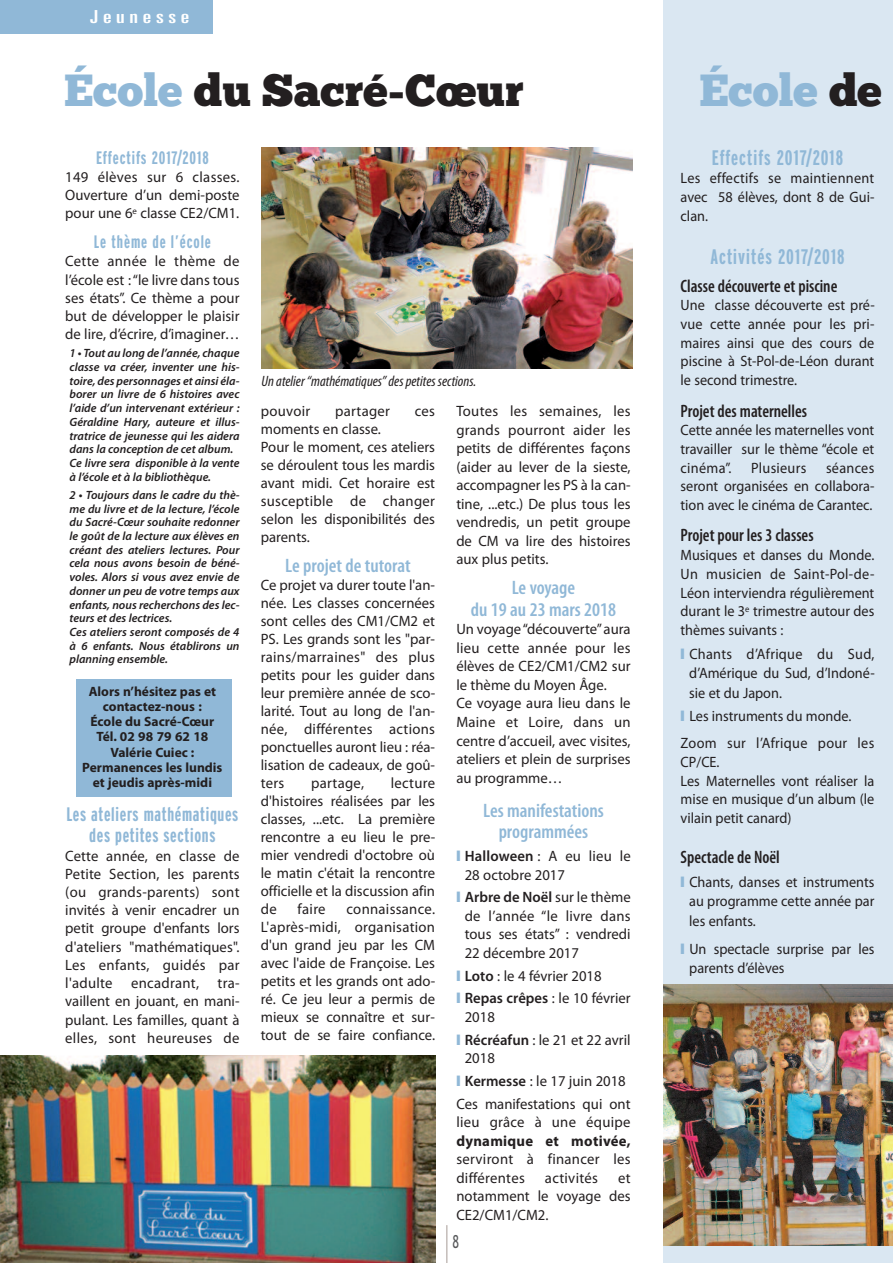
<style>
.page{position:relative;width:893px;height:1263px;background:#fff}
.page>*{position:absolute;margin:0;border:0;box-sizing:border-box;transform-origin:0 0}
.t1{font:45px "Chunk Five Ex";color:#231f20}
.t2{font:45px "Chunk Five Ex";color:#90b8d7}
.t3{font:700 extra-condensed 21px "Interstate";letter-spacing:.05em;color:#90b8d7}
.t4{font:600 condensed 19.5px/21.5px "Myriad Pro";color:#90b8d7;text-align:center}
.t5{font:700 extra-condensed 19.5px/21.1px "Interstate";letter-spacing:.035em;color:#90b8d7;text-align:center}
.t6{font:600 condensed 18px "Myriad Pro";color:#231f20;scale:.95 1}
.t7{font:700 extra-condensed 18px "Interstate";letter-spacing:.05em;color:#90b8d7}
.t8{font:extra-condensed 18px "Zurich BT";letter-spacing:.15em;color:#fff;scale:1.5 1}
.t9{font:18px "Trebuchet MS";color:#57585a;scale:.7 1}
.t10{font:15px/18px "Myriad Pro";color:#231f20;text-align:justify}
.t11{font:15px/18.8px "Myriad Pro";color:#231f20;text-align:justify;scale:.95 1}
.t12{font:15px/18.5px "Myriad Pro";letter-spacing:.02em;color:#231f20}
.t13{font:italic condensed 15px "Myriad Pro";color:#231f20}
.t14{font:700 15px "Myriad Pro";letter-spacing:.02em;color:#231f20}
.t15{font:15px "Myriad Pro";letter-spacing:.02em;color:#231f20;scale:.95 1}
.t16{font:700 13.5px/15.1px "Myriad Pro";color:#231f20;text-align:center}
.t17{font:italic 600 12px/13.6px "Myriad Pro";color:#231f20}
.s1{color:#90b8d7}
.s2{color:#231f20}
.s3{font-weight:600}
</style>
<div class="page">
<div style="left:76px;top:679px;width:156px;height:118px;background:#90b8d7"></div>
<div style="left:663px;top:0;width:230px;height:1263px;background:#dae7f2"></div>
<div style="left:0;top:0;width:213px;height:34px;background:#90b8d7"></div>
<hr style="left:446px;top:1225px;width:1px;height:38px;background:#a79b96">
<img style="left:262px;top:148px;width:370px;height:221px">
<img style="left:663px;top:984px;width:230px;height:262px">
<img style="left:0;top:1055px;width:435px;height:208px">
<p class="t8" style="left:90px;top:10px;width:68px">Jeunesse</p>
<h1 class="t1" style="left:64px;top:56px;width:461px"><span class="s1">École</span> du Sacré-Cœur</h1>
<h1 class="t2" style="left:699px;top:56px;width:184px">École <span class="s2">de</span></h1>
<p class="t7" style="left:96px;top:147px;width:114px">Effectifs 2017/2018</p>
<p class="t10" style="left:65px;top:169px;width:176px">149 élèves sur 6 classes.<br>Ouverture d’un demi-poste pour une 6<sup>e</sup> classe CE2/CM1.</p>
<p class="t7" style="left:94px;top:231px;width:119px">Le thème de l’école</p>
<p class="t10" style="left:65px;top:253px;width:176px">Cette année le thème de l’école est :“le livre dans tous ses états”. Ce thème a pour but de développer le plaisir de lire, d’écrire, d’imaginer…</p>
<p class="t17" style="left:70px;top:347px;width:171px">1 • Tout au long de l’année, chaque classe va créer, inventer une his&shy;toire, des personnages et ainsi éla&shy;borer un livre de 6 histoires avec l’aide d’un intervenant extérieur :<br>Géraldine Hary, auteure et illus&shy;tratrice de jeunesse qui les aidera dans la conception de cet album.<br>Ce livre sera disponible à la vente à l’école et à la bibliothèque.</p>
<p class="t17" style="left:70px;top:489px;width:172px">2 • Toujours dans le cadre du thè&shy;me du livre et de la lecture, l’école du Sacré-Cœur souhaite redonner le goût de la lecture aux élèves en créant des ateliers lectures. Pour cela nous avons besoin de béné&shy;voles. Alors si vous avez envie de donner un peu de votre temps aux enfants, nous recherchons des lec&shy;teurs et des lectrices.<br>Ces ateliers seront composés de 4 à 6 enfants. Nous établirons un planning ensemble.</p>
<p class="t16" style="left:82px;top:685px;width:142px">Alors n’hésitez pas et contactez-nous :<br>École du Sacré-Cœur<br>Tél. 02 98 79 62 18<br>Valérie Cuiec :<br>Permanences les lundis et jeudis après-midi</p>
<h3 class="t5" style="left:66px;top:804px;width:174px">Les ateliers mathématiques des petites sections</h3>
<p class="t10" style="left:65px;top:847px;width:176px">Cette année, en classe de Petite Section, les parents (ou grands-parents) sont invités à venir encadrer un petit groupe d'enfants lors d'ateliers "mathématiques".<br>Les enfants, guidés par l'adulte encadrant, tra&shy;vaillent en jouant, en mani&shy;pulant. Les familles, quant à elles, sont heureuses de</p>
<p class="t13" style="left:262px;top:376px;width:216px">Unatelier “mathématiques”despetites sections.</p>
<p class="t12" style="left:261px;top:403px;width:51px">pouvoir</p>
<p class="t12" style="left:335px;top:403px;width:57px">partager</p>
<p class="t10" style="left:415px;top:403px;width:22px">ces</p>
<p class="t10" style="left:261px;top:421px;width:176px;text-align:left">moments en classe.<br>Pour le moment, ces ateliers se déroulent tous les mardis avant midi. Cet horaire est susceptible de changer selon les disponibilités des parents.</p>
<h3 class="t4" style="left:285px;top:556px;width:127px">Le projet de tutorat</h3>
<p class="t10" style="left:261px;top:577px;width:176px">Ce projet va durer toute l'an&shy;née. Les classes concernées sont celles des CM1/CM2 et PS. Les grands sont les "par&shy;rains/marraines" des plus petits pour les guider dans leur première année de sco&shy;larité. Tout au long de l'an&shy;née, différentes actions ponctuelles auront lieu : réa&shy;lisation de cadeaux, de goû&shy;ters</p>
<p class="t10" style="left:261px;top:775px;width:176px;text-indent:130px">lecture d'histoires réalisées par les classes, ...etc. La première rencontre a eu lieu le pre&shy;mier vendredi d'octobre où le matin c'était la rencontre officielle et la discussion afin de</p>
<p class="t12" style="left:311px;top:775px;width:55px">partage,</p>
<p class="t10" style="left:298px;top:901px;width:30px">faire</p>
<p class="t10" style="left:261px;top:901px;width:176px;text-indent:86px">connaissance.<br>L'après-midi, organisation d'un grand jeu par les CM avec l'aide de Françoise. Les petits et les grands ont ado&shy;ré. Ce jeu leur a permis de mieux se connaître et sur&shy;tout de se faire confiance.</p>
<p class="t10" style="left:456px;top:403px;width:176px;line-height:18.5px">Toutes les semaines, les grands pourront aider les petits de différentes façons (aider au lever de la sieste, accompagner les PS à la can&shy;tine, ...etc.) De plus tous les vendredis, un petit groupe de CM va lire des histoires aux plus petits.</p>
<h3 class="t4" style="left:471px;top:579px;width:147px">Le voyage<br>du 19 au 23 mars 2018</h3>
<p class="t10" style="left:456px;top:621px;width:176px;line-height:18.5px;text-align:left">Un voyage“découverte”aura lieu cette année pour les élèves de CE2/CM1/CM2 sur le thème du Moyen Âge.<br>Ce voyage aura lieu dans le<br>Maine et Loire, dans un centre d’accueil, avec visites, ateliers et plein de surprises au programme…</p>
<h3 class="t4" style="left:483px;top:801px;width:122px">Les manifestations programmées</h3>
<p class="t10" style="left:465px;top:848px;width:167px;line-height:18.5px;text-indent:-8px"><span class="s1">❙</span> <span class="s3">Halloween</span> : A eu lieu le<br>28 octobre 2017</p>
<p class="t10" style="left:465px;top:889px;width:167px;line-height:18.5px;text-indent:-8px"><span class="s1">❙</span> <span class="s3">Arbre de Noël</span> sur le thème de l’année “le livre dans tous ses états” : vendredi 22 décembre 2017</p>
<p class="t10" style="left:456px;top:965px;width:176px;line-height:22.8px"><span class="s1">❙</span> <span class="s3">Loto</span> : le 4 février 2018<br><span class="s1">❙</span> <span class="s3">Repas crêpes</span> : le 10 février</p>
<p class="t10" style="left:456px;top:1007px;width:176px;line-height:22.8px;text-indent:8px">2018<br><span class="s1">❙</span> <span class="s3">Récréafun</span> : le 21 et 22 avril</p>
<p class="t10" style="left:456px;top:1048px;width:176px;line-height:22.8px;text-align:left;text-indent:8px">2018<br><span class="s1">❙</span> <span class="s3">Kermesse</span> : le 17 juin 2018<br>Ces manifestations qui ont</p>
<p class="t12" style="left:456px;top:1114px;width:176px">lieu grâce à une équipe</p>
<p class="t14" style="left:456px;top:1135px;width:176px">dynamique et motivée,</p>
<p class="t12" style="left:456px;top:1151px;width:176px">serviront à financer les différentes</p>
<p class="t12" style="left:545px;top:1170px;width:54px">activités</p>
<p class="t10" style="left:456px;top:1170px;width:176px;line-height:18.5px;text-indent:162px">et notamment le voyage des CE2/CM1/CM2.</p>
<p class="t9" style="left:453px;top:1231px;width:11px">8</p>
<h2 class="t3" style="left:712px;top:145px;width:133px">Effectifs 2017/2018</h2>
<p class="t11" style="left:681px;top:170px;width:205px">Les effectifs se maintiennent avec 58 élèves, dont 8 de Gui&shy;clan.</p>
<h2 class="t3" style="left:710px;top:245px;width:136px">Activités 2017/2018</h2>
<p class="t6" style="left:681px;top:279px;width:167px">Classe découverte et piscine</p>
<p class="t11" style="left:681px;top:297px;width:206px">Une classe découverte est pré&shy;vue cette année pour les pri&shy;maires ainsi que des cours de piscine à St-Pol-de-Léon durant le second trimestre.</p>
<p class="t6" style="left:681px;top:404px;width:135px">Projet des maternelles</p>
<p class="t11" style="left:681px;top:422px;width:205px">Cette année les maternelles vont travailler sur le thème “école et cinéma”.</p>
<p class="t15" style="left:751px;top:462px;width:60px">Plusieurs</p>
<p class="t11" style="left:681px;top:459px;width:205px;text-indent:145px">séances seront organisées en collabora&shy;tion avec le cinéma de Carantec.</p>
<p class="t6" style="left:681px;top:529px;width:141px">Projet pour les 3 classes</p>
<p class="t11" style="left:681px;top:547px;width:205px">Musiques et danses du Monde.<br>Un musicien de Saint-Pol-de-Léon interviendra régulièrement durant le 3<sup>e</sup> trimestre autour des thèmes suivants :</p>
<p class="t11" style="left:689px;top:645px;width:197px;line-height:19.5px;text-indent:-9px"><span class="s1">❙</span> Chants d’Afrique du Sud, d’Amérique du Sud, d’Indoné&shy;sie et du Japon.</p>
<p class="t11" style="left:681px;top:704px;width:205px;line-height:27.2px"><span class="s1">❙</span> Les instruments du monde.<br>Zoom sur l’Afrique pour les</p>
<p class="t11" style="left:681px;top:754px;width:205px;text-align:left">CP/CE.<br>Les Maternelles vont réaliser la mise en musique d’un album (le vilain petit canard)</p>
<p class="t6" style="left:681px;top:851px;width:106px">Spectacle de Noël</p>
<p class="t11" style="left:689px;top:873px;width:196px;line-height:19.5px;text-indent:-9px"><span class="s1">❙</span> Chants, danses et instruments au programme cette année par les enfants.</p>
<p class="t11" style="left:689px;top:940px;width:196px;line-height:19.5px;text-indent:-9px"><span class="s1">❙</span> Un spectacle surprise par les parents d’élèves</p>
</div>
